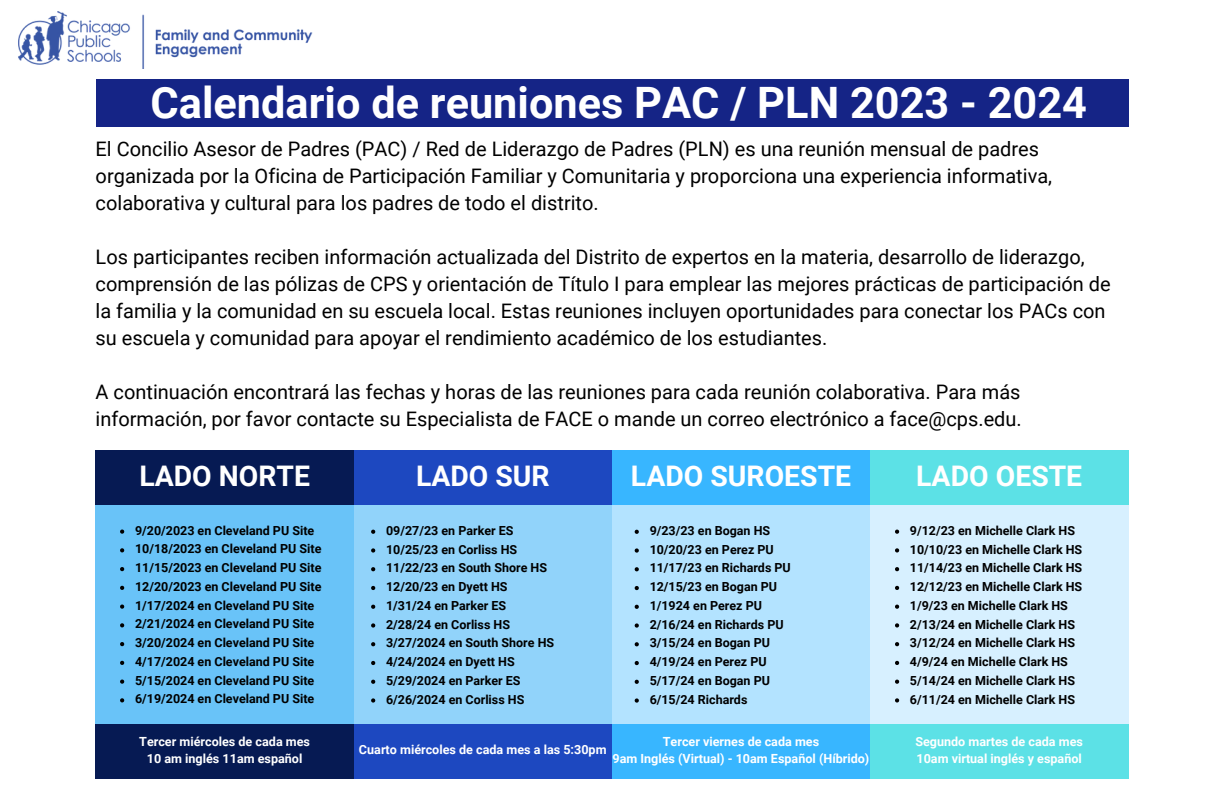
<style>
.page{position:relative;width:1224px;height:792px;background:#fff}
.page>*{position:absolute;margin:0;border:0;box-sizing:border-box;transform-origin:0 0}
.t1{font:700 43.2px "Roboto";color:#fff}
.t2{font:700 28.4px "Roboto";color:#fff}
.t3{font:20px/27px "Roboto";color:#000}
.t4{font:700 12.6px "Roboto";color:#000}
.t5{font:700 12.6px "Roboto";color:#fff}
</style>
<div class="page">
<img style="left:18px;top:11px;width:295px;height:57px">
<div style="left:96px;top:79px;width:1032px;height:48px;background:#152486"></div>
<div style="left:96px;top:450px;width:258px;height:55px;background:#061a53"></div>
<div style="left:96px;top:505px;width:258px;height:220px;background:#69c3f8"></div>
<div style="left:354px;top:505px;width:258px;height:220px;background:#91d3fa"></div>
<div style="left:612px;top:505px;width:258px;height:220px;background:#b3e3ff"></div>
<div style="left:870px;top:505px;width:258px;height:220px;background:#d7f0ff"></div>
<div style="left:354px;top:450px;width:258px;height:55px;background:#1d48c0"></div>
<div style="left:612px;top:450px;width:258px;height:55px;background:#38b6ff"></div>
<div style="left:870px;top:450px;width:258px;height:55px;background:#5ce1e6"></div>
<svg style="left:895px;top:530px;width:4px;height:4px"></svg>
<svg style="left:895px;top:548px;width:4px;height:5px"></svg>
<svg style="left:895px;top:567px;width:4px;height:4px"></svg>
<svg style="left:895px;top:586px;width:4px;height:4px"></svg>
<svg style="left:895px;top:605px;width:4px;height:4px"></svg>
<svg style="left:895px;top:623px;width:4px;height:5px"></svg>
<svg style="left:895px;top:642px;width:4px;height:4px"></svg>
<svg style="left:895px;top:661px;width:4px;height:4px"></svg>
<svg style="left:895px;top:680px;width:4px;height:4px"></svg>
<svg style="left:895px;top:698px;width:4px;height:5px"></svg>
<svg style="left:120px;top:530px;width:4px;height:4px"></svg>
<svg style="left:120px;top:548px;width:4px;height:4px"></svg>
<svg style="left:120px;top:567px;width:4px;height:4px"></svg>
<svg style="left:120px;top:586px;width:4px;height:4px"></svg>
<svg style="left:120px;top:605px;width:4px;height:4px"></svg>
<svg style="left:120px;top:623px;width:4px;height:4px"></svg>
<svg style="left:120px;top:642px;width:4px;height:4px"></svg>
<svg style="left:120px;top:661px;width:4px;height:4px"></svg>
<svg style="left:120px;top:680px;width:4px;height:4px"></svg>
<svg style="left:120px;top:698px;width:4px;height:4px"></svg>
<svg style="left:635px;top:530px;width:4px;height:4px"></svg>
<svg style="left:635px;top:548px;width:4px;height:5px"></svg>
<svg style="left:635px;top:567px;width:4px;height:4px"></svg>
<svg style="left:635px;top:586px;width:4px;height:4px"></svg>
<svg style="left:635px;top:605px;width:4px;height:4px"></svg>
<svg style="left:635px;top:623px;width:4px;height:5px"></svg>
<svg style="left:635px;top:642px;width:4px;height:4px"></svg>
<svg style="left:635px;top:661px;width:4px;height:4px"></svg>
<svg style="left:635px;top:680px;width:4px;height:4px"></svg>
<svg style="left:635px;top:698px;width:4px;height:5px"></svg>
<svg style="left:371px;top:530px;width:4px;height:4px"></svg>
<svg style="left:371px;top:548px;width:4px;height:5px"></svg>
<svg style="left:371px;top:567px;width:4px;height:4px"></svg>
<svg style="left:371px;top:586px;width:4px;height:4px"></svg>
<svg style="left:371px;top:605px;width:4px;height:4px"></svg>
<svg style="left:371px;top:623px;width:4px;height:5px"></svg>
<svg style="left:371px;top:642px;width:4px;height:4px"></svg>
<svg style="left:371px;top:661px;width:4px;height:4px"></svg>
<svg style="left:371px;top:680px;width:4px;height:4px"></svg>
<svg style="left:371px;top:698px;width:4px;height:5px"></svg>
<div style="left:96px;top:725px;width:258px;height:54px;background:#061a53"></div>
<div style="left:354px;top:725px;width:258px;height:54px;background:#1d48c0"></div>
<div style="left:612px;top:725px;width:258px;height:54px;background:#38b6ff"></div>
<div style="left:870px;top:725px;width:258px;height:54px;background:#5ce1e6"></div>
<p class="t1" style="left:151px;top:78px;width:938px">Calendario de reuniones PAC / PLN 2023 - 2024</p>
<p class="t3" style="left:96px;top:135px;width:958px">El Concilio Asesor de Padres (PAC) / Red de Liderazgo de Padres (PLN) es una reunión mensual de padres organizada por la Oficina de Participación Familiar y Comunitaria y proporciona una experiencia informativa, colaborativa y cultural para los padres de todo el distrito.</p>
<p class="t3" style="left:96px;top:243px;width:1017px">Los participantes reciben información actualizada del Distrito de expertos en la materia, desarrollo de liderazgo, comprensión de las pólizas de CPS y orientación de Título I para emplear las mejores prácticas de participación de la familia y la comunidad en su escuela local. Estas reuniones incluyen oportunidades para conectar los PACs con su escuela y comunidad para apoyar el rendimiento académico de los estudiantes.</p>
<p class="t3" style="left:96px;top:378px;width:928px">A continuación encontrará las fechas y horas de las reuniones para cada reunión colaborativa. Para más información, por favor contacte su Especialista de FACE o mande un correo electrónico a face@cps.edu.</p>
<p class="t2" style="left:139px;top:460px;width:172px">LADO NORTE</p>
<p class="t2" style="left:416px;top:460px;width:135px">LADO SUR</p>
<p class="t2" style="left:631px;top:460px;width:222px">LADO SUROESTE</p>
<p class="t2" style="left:916px;top:460px;width:167px">LADO OESTE</p>
<p class="t4" style="left:135px;top:523px;width:181px">9/20/2023 en Cleveland PU Site</p>
<p class="t4" style="left:135px;top:542px;width:188px">10/18/2023 en Cleveland PU Site</p>
<p class="t4" style="left:135px;top:561px;width:188px">11/15/2023 en Cleveland PU Site</p>
<p class="t4" style="left:135px;top:579px;width:188px">12/20/2023 en Cleveland PU Site</p>
<p class="t4" style="left:135px;top:598px;width:181px">1/17/2024 en Cleveland PU Site</p>
<p class="t4" style="left:135px;top:617px;width:181px">2/21/2024 en Cleveland PU Site</p>
<p class="t4" style="left:135px;top:636px;width:181px">3/20/2024 en Cleveland PU Site</p>
<p class="t4" style="left:135px;top:654px;width:181px">4/17/2024 en Cleveland PU Site</p>
<p class="t4" style="left:135px;top:673px;width:181px">5/15/2024 en Cleveland PU Site</p>
<p class="t4" style="left:135px;top:692px;width:181px">6/19/2024 en Cleveland PU Site</p>
<p class="t5" style="left:139px;top:735px;width:172px">Tercer miércoles de cada mes</p>
<p class="t5" style="left:147px;top:752px;width:157px">10 am inglés 11am español</p>
<p class="t4" style="left:386px;top:523px;width:129px">09/27/23 en Parker ES</p>
<p class="t4" style="left:386px;top:542px;width:133px">10/25/23 en Corliss HS</p>
<p class="t4" style="left:386px;top:561px;width:162px">11/22/23 en South Shore HS</p>
<p class="t4" style="left:386px;top:579px;width:123px">12/20/23 en Dyett HS</p>
<p class="t4" style="left:386px;top:598px;width:122px">1/31/24 en Parker ES</p>
<p class="t4" style="left:386px;top:617px;width:125px">2/28/24 en Corliss HS</p>
<p class="t4" style="left:386px;top:636px;width:170px">3/27/2024 en South Shore HS</p>
<p class="t4" style="left:386px;top:654px;width:130px">4/24/2024 en Dyett HS</p>
<p class="t4" style="left:386px;top:673px;width:136px">5/29/2024 en Parker ES</p>
<p class="t4" style="left:386px;top:692px;width:140px">6/26/2024 en Corliss HS</p>
<p class="t4" style="left:650px;top:523px;width:122px">9/23/23 en Bogan HS</p>
<p class="t4" style="left:650px;top:542px;width:126px">10/20/23 en Perez PU</p>
<p class="t4" style="left:650px;top:561px;width:143px">11/17/23 en Richards PU</p>
<p class="t4" style="left:650px;top:579px;width:129px">12/15/23 en Bogan PU</p>
<p class="t4" style="left:650px;top:598px;width:114px">1/1924 en Perez PU</p>
<p class="t4" style="left:650px;top:617px;width:136px">2/16/24 en Richards PU</p>
<p class="t4" style="left:650px;top:636px;width:122px">3/15/24 en Bogan PU</p>
<p class="t4" style="left:650px;top:655px;width:118px">4/19/24 en Perez PU</p>
<p class="t4" style="left:650px;top:673px;width:122px">5/17/24 en Bogan PU</p>
<p class="t4" style="left:650px;top:692px;width:99px">6/15/24 Richards</p>
<p class="t5" style="left:663px;top:735px;width:158px">Tercer viernes de cada mes</p>
<p class="t5" style="left:613px;top:752px;width:258px">9am Inglés (Virtual) - 10am Español (Híbrido)</p>
<p class="t5" style="left:359px;top:742px;width:249px">Cuarto miércoles de cada mes a las 5:30pm</p>
<p class="t4" style="left:910px;top:523px;width:167px">9/12/23 en Michelle Clark HS</p>
<p class="t4" style="left:910px;top:542px;width:174px">10/10/23 en Michelle Clark HS</p>
<p class="t4" style="left:910px;top:561px;width:174px">11/14/23 en Michelle Clark HS</p>
<p class="t4" style="left:910px;top:579px;width:174px">12/12/23 en Michelle Clark HS</p>
<p class="t4" style="left:910px;top:598px;width:159px">1/9/23 en Michelle Clark HS</p>
<p class="t4" style="left:910px;top:617px;width:167px">2/13/24 en Michelle Clark HS</p>
<p class="t4" style="left:910px;top:636px;width:167px">3/12/24 en Michelle Clark HS</p>
<p class="t4" style="left:910px;top:654px;width:159px">4/9/24 en Michelle Clark HS</p>
<p class="t4" style="left:910px;top:673px;width:167px">5/14/24 en Michelle Clark HS</p>
<p class="t4" style="left:910px;top:692px;width:167px">6/11/24 en Michelle Clark HS</p>
<p class="t5" style="left:915px;top:735px;width:169px">Segundo martes de cada mes</p>
<p class="t5" style="left:916px;top:752px;width:167px">10am virtual inglés y español</p>
</div>
